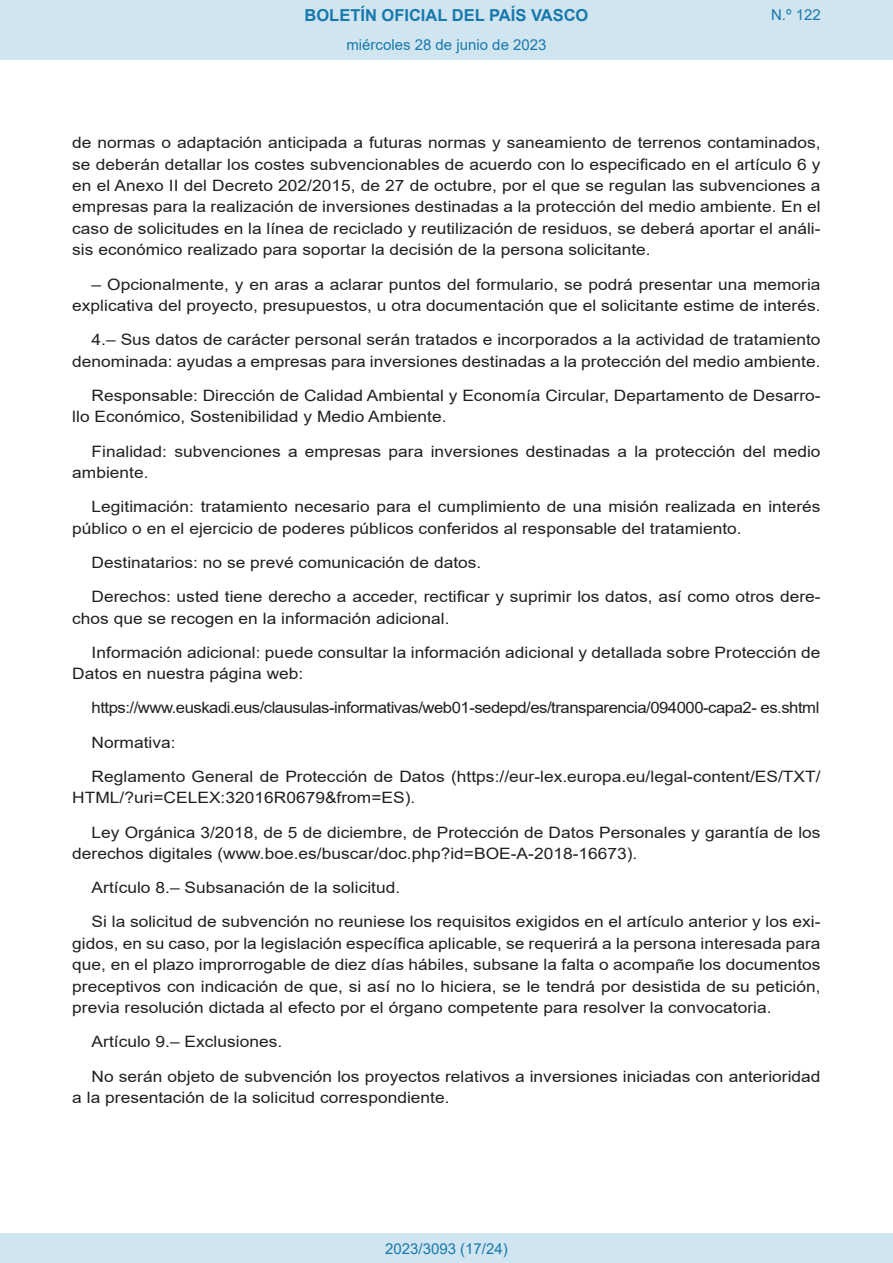
<style>
.page{position:relative;width:893px;height:1263px;background:#fff}
.page>*{position:absolute;margin:0;border:0;box-sizing:border-box;transform-origin:0 0}
.t1{font:700 16.5px "Arial";color:#1879ad}
.BOPVDetalle{font:15.6px/21.5px "Arial";color:#231f20;scale:1.11 1}
.BOPVDetalle-2{font:15.6px "Arial";letter-spacing:-.03em;color:#231f20;scale:1.06 1}
.Paginacion_Centro{font:15px "Arial";color:#1879ad}
</style>
<div class="page">
<div style="left:0;top:0;width:893px;height:60px;background:#d0e5f0"></div>
<div style="left:0;top:1233px;width:893px;height:30px;background:#d0e5f0"></div>
<p class="t1" style="left:305px;top:3px;width:285px">BOLETÍN OFICIAL DEL PAÍS VASCO</p>
<p class="Paginacion_Centro" style="left:346px;top:35px;width:202px">miércoles 28 de junio de 2023</p>
<p class="Paginacion_Centro" style="left:771px;top:5px;width:51px">N.º 122</p>
<p class="BOPVDetalle" style="left:72px;top:132px;width:676px;text-align:justify">de normas o adaptación anticipada a futuras normas y saneamiento de terrenos contaminados, se deberán detallar los costes subvencionables de acuerdo con lo especificado en el artículo 6 y en el Anexo II del Decreto 202/2015, de 27 de octubre, por el que se regulan las subvenciones a empresas para la realización de inversiones destinadas a la protección del medio ambiente. En el caso de solicitudes en la línea de reciclado y reutilización de residuos, se deberá aportar el análi&shy;sis económico realizado para soportar la decisión de la persona solicitante.</p>
<p class="BOPVDetalle" style="left:72px;top:273px;width:676px;text-align:right">– Opcionalmente, y en aras a aclarar puntos del formulario, se podrá presentar una memoria explicativa del proyecto, presupuestos, u otra documentación que el solicitante estime de interés.</p>
<p class="BOPVDetalle" style="left:72px;top:329px;width:676px;text-align:right">4.– Sus datos de carácter personal serán tratados e incorporados a la actividad de tratamiento denominada: ayudas a empresas para inversiones destinadas a la protección del medio ambiente.</p>
<p class="BOPVDetalle" style="left:72px;top:385px;width:676px;text-indent:19px">Responsable: Dirección de Calidad Ambiental y Economía Circular, Departamento de Desarro&shy;llo Económico, Sostenibilidad y Medio Ambiente.</p>
<p class="BOPVDetalle" style="left:72px;top:440px;width:676px;text-indent:19px">Finalidad: subvenciones a empresas para inversiones destinadas a la protección del medio ambiente.</p>
<p class="BOPVDetalle" style="left:72px;top:496px;width:676px;text-indent:19px">Legitimación: tratamiento necesario para el cumplimiento de una misión realizada en interés público o en el ejercicio de poderes públicos conferidos al responsable del tratamiento.</p>
<p class="BOPVDetalle" style="left:92px;top:552px;width:353px">Destinatarios: no se prevé comunicación de datos.</p>
<p class="BOPVDetalle" style="left:72px;top:586px;width:676px;text-indent:19px">Derechos: usted tiene derecho a acceder, rectificar y suprimir los datos, así como otros dere&shy;chos que se recogen en la información adicional.</p>
<p class="BOPVDetalle" style="left:72px;top:641px;width:676px;text-indent:19px">Información adicional: puede consultar la información adicional y detallada sobre Protección de<br>Datos en nuestra página web:</p>
<p class="BOPVDetalle-2" style="left:92px;top:697px;width:688px">https://www.euskadi.eus/clausulas-informativas/web01-sedepd/es/transparencia/094000-capa2- es.shtml</p>
<p class="BOPVDetalle" style="left:92px;top:731px;width:77px">Normativa:</p>
<p class="BOPVDetalle" style="left:72px;top:765px;width:676px;text-indent:19px">Reglamento General de Protección de Datos (https://eur-lex.europa.eu/legal-content/ES/TXT/<br>HTML/?uri=CELEX:32016R0679&amp;from=ES).</p>
<p class="BOPVDetalle" style="left:72px;top:821px;width:676px;text-indent:19px">Ley Orgánica 3/2018, de 5 de diciembre, de Protección de Datos Personales y garantía de los derechos digitales (www.boe.es/buscar/doc.php?id=BOE-A-2018-16673).</p>
<p class="BOPVDetalle" style="left:92px;top:877px;width:279px">Artículo 8.– Subsanación de la solicitud.</p>
<p class="BOPVDetalle" style="left:72px;top:911px;width:676px;text-align:justify;text-indent:19px">Si la solicitud de subvención no reuniese los requisitos exigidos en el artículo anterior y los exi&shy;gidos, en su caso, por la legislación específica aplicable, se requerirá a la persona interesada para que, en el plazo improrrogable de diez días hábiles, subsane la falta o acompañe los documentos preceptivos con indicación de que, si así no lo hiciera, se le tendrá por desistida de su petición, previa resolución dictada al efecto por el órgano competente para resolver la convocatoria.</p>
<p class="BOPVDetalle" style="left:92px;top:1031px;width:173px">Artículo 9.– Exclusiones.</p>
<p class="BOPVDetalle" style="left:72px;top:1065px;width:676px;text-indent:19px">No serán objeto de subvención los proyectos relativos a inversiones iniciadas con anterioridad a la presentación de la solicitud correspondiente.</p>
<p class="Paginacion_Centro" style="left:385px;top:1238px;width:124px">2023/3093 (17/24)</p>
</div>
